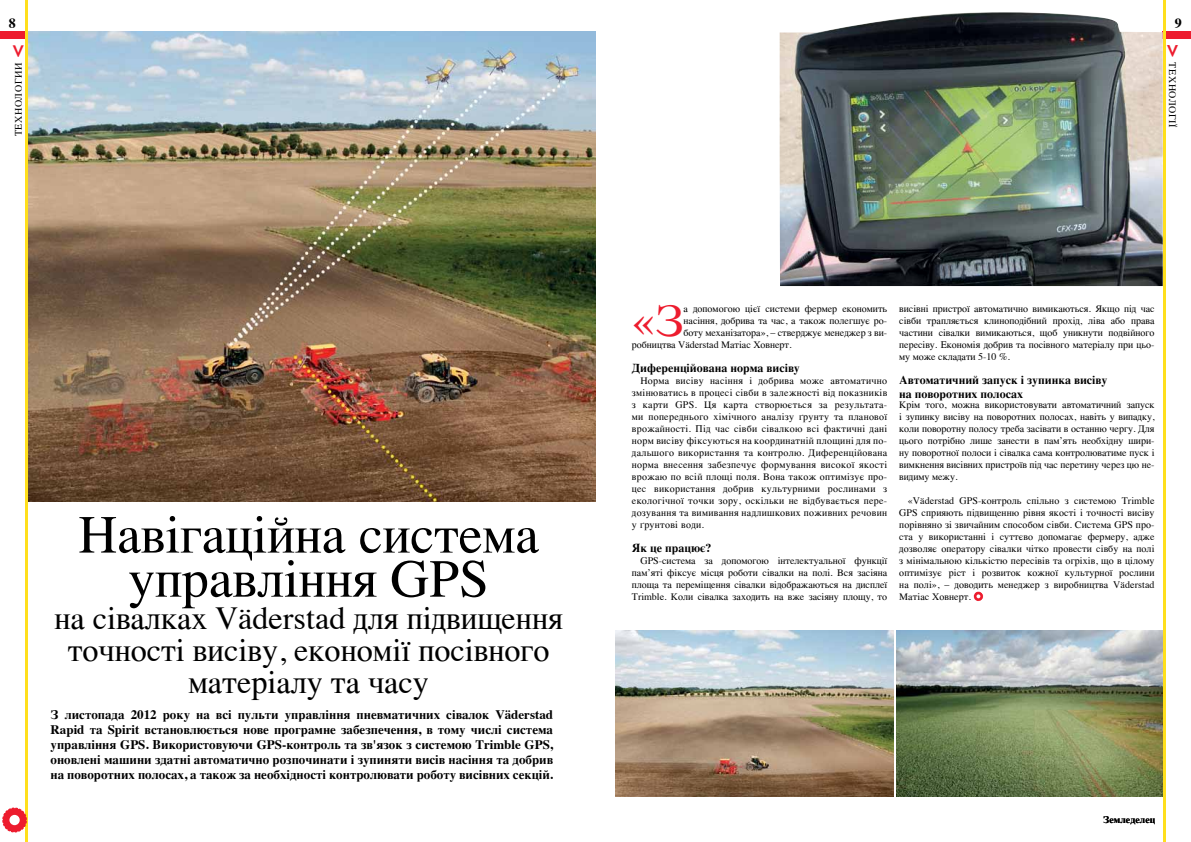
<style>
.page{position:relative;width:1191px;height:842px;background:#fff}
.page>*{position:absolute;margin:0;border:0;box-sizing:border-box;transform-origin:0 0}
.t1{font:53.6px/44.1px "Times";color:#000;text-align:center}
.t2{font:46.3px "Times";color:#ed1c2e}
.t3{font:32.2px/32.2px "Times";color:#000;text-align:center}
.t4{font:700 14px "Times";color:#000}
.t5{font:700 13px/15px "Times";color:#000;text-align:justify}
.t6{font:700 12px/14px "Times";color:#000}
.t7{font:10px/12px "Times";color:#000;text-align:justify}
.t8{font:10px "Times";letter-spacing:.06em;color:#000}
.t9{font:700 10px "Times";letter-spacing:.005em;color:#000}
.s1{font-weight:700;font-size:20.6px;color:#ed1c2e}
</style>
<div class="page">
<div style="left:0;top:31px;width:28px;height:8px;background:#ed1c2e"></div>
<hr style="left:26px;top:0;width:2px;height:842px;background:#ffdf1c">
<svg style="left:2px;top:807px;width:25px;height:25px"></svg>
<div style="left:1162px;top:31px;width:29px;height:8px;background:#ed1c2e"></div>
<hr style="left:1162px;top:0;width:3px;height:842px;background:#ffdf1c">
<img style="left:28px;top:31px;width:567px;height:470px">
<svg style="left:973px;top:592px;width:10px;height:9px"></svg>
<img style="left:779px;top:12px;width:383px;height:274px">
<img style="left:896px;top:630px;width:266px;height:166px">
<img style="left:615px;top:630px;width:278px;height:166px">
<h3 class="t4" style="left:9px;top:9px;width:8px">8</h3>
<p class="t8" style="left:9px;top:136px;width:93px;rotate:-90deg">технологии <span class="s1">&lt;</span></p>
<h1 class="t1" style="left:78px;top:508px;width:462px">Навігаційна система управління GPS</h1>
<h3 class="t3" style="left:54px;top:599px;width:510px">на сівалках Väderstad для підвищення точності висіву, економії посівного матеріалу та часу</h3>
<p class="t5" style="left:51px;top:706px;width:504px">З листопада 2012 року на всі пульти управління пневматичних сівалок Väderstad Rapid та Spirit встановлюється нове програмне забезпечення, в тому числі система управління GPS. Використовуючи GPS-контроль та зв'язок з системою Trimble GPS, оновлені машини здатні автоматично розпочинати і зупиняти висів насіння та добрив на поворотних полосах, а також за необхідності контролювати роботу висівних секцій.</p>
<h3 class="t4" style="left:1174px;top:9px;width:8px">9</h3>
<p class="t8" style="left:1181px;top:45px;width:84px;rotate:90deg"><span class="s1">&gt;</span> технології</p>
<h2 class="t2" style="left:632px;top:277px;width:53px">«З</h2>
<p class="t7" style="left:683px;top:302px;width:205px">а допомогою цієї системи фермер економить</p>
<p class="t7" style="left:683px;top:314px;width:205px">насіння, добрива та час, а також полегшує ро-</p>
<p class="t7" style="left:683px;top:326px;width:205px">боту механізатора», – стверджує менеджер з ви-</p>
<p class="t7" style="left:632px;top:338px;width:161px">робництва Väderstad Матіас Ховнерт.</p>
<p class="t6" style="left:632px;top:360px;width:169px">Диференційована норма висіву</p>
<p class="t7" style="left:632px;top:374px;width:257px;text-indent:9px">Норма висіву насіння і добрива може автоматично змінюватись в процесі сівби в залежності від показників з карти GPS. Ця карта створюється за результата&shy;ми попереднього хімічного аналізу ґрунту та планової врожайності. Під час сівби сівалкою всі фактичні дані норм висіву фіксуються на координатній площині для по&shy;дальшого використання та контролю. Диференційована норма внесення забезпечує формування високої якості врожаю по всій площі поля. Вона також оптимізує про&shy;цес використання добрив культурними рослинами з екологічної точки зору, оскільки не відбувається пере&shy;дозування та вимивання надлишкових поживних речовин у ґрунтові води.</p>
<p class="t6" style="left:632px;top:540px;width:81px">Як це працює?</p>
<p class="t7" style="left:632px;top:554px;width:257px;text-indent:8px">GPS-система за допомогою інтелектуальної функції пам’яті фіксує місця роботи сівалки на полі. Вся засіяна площа та переміщення сівалки відображаються на дисплеї Trimble. Коли сівалка заходить на вже засіяну площу, то</p>
<p class="t7" style="left:899px;top:302px;width:257px">висівні пристрої автоматично вимикаються. Якщо під час сівби трапляється клиноподібний прохід, ліва або права частини сівалки вимикаються, щоб уникнути подвійного пересіву. Економія добрив та посівного матеріалу при цьо&shy;му може складати 5-10 %.</p>
<p class="t6" style="left:899px;top:372px;width:210px">Автоматичний запуск і зупинка висіву на поворотних полосах</p>
<p class="t7" style="left:899px;top:398px;width:257px">Крім того, можна використовувати автоматичний запуск і зупинку висіву на поворотних полосах, навіть у випадку, коли поворотну полосу треба засівати в останню чергу. Для цього потрібно лише занести в пам’ять необхідну шири&shy;ну поворотної полоси і сівалка сама контролюватиме пуск і вимкнення висівних пристроїв під час перетину через цю не&shy;видиму межу.</p>
<p class="t7" style="left:899px;top:494px;width:257px;text-indent:8px">«Väderstad GPS-контроль спільно з системою Trimble GPS сприяють підвищенню рівня якості і точності висіву порівняно зі звичайним способом сівби. Система GPS про&shy;ста у використанні і суттєво допомагає фермеру, адже дозволяє оператору сівалки чітко провести сівбу на полі з мінімальною кількістю пересівів та огріхів, що в цілому оптимізує ріст і розвиток кожної культурної рослини на полі», – доводить менеджер з виробництва Väderstad Матіас Ховнерт.</p>
<p class="t9" style="left:1103px;top:810px;width:54px">Земледелец</p>
</div>
